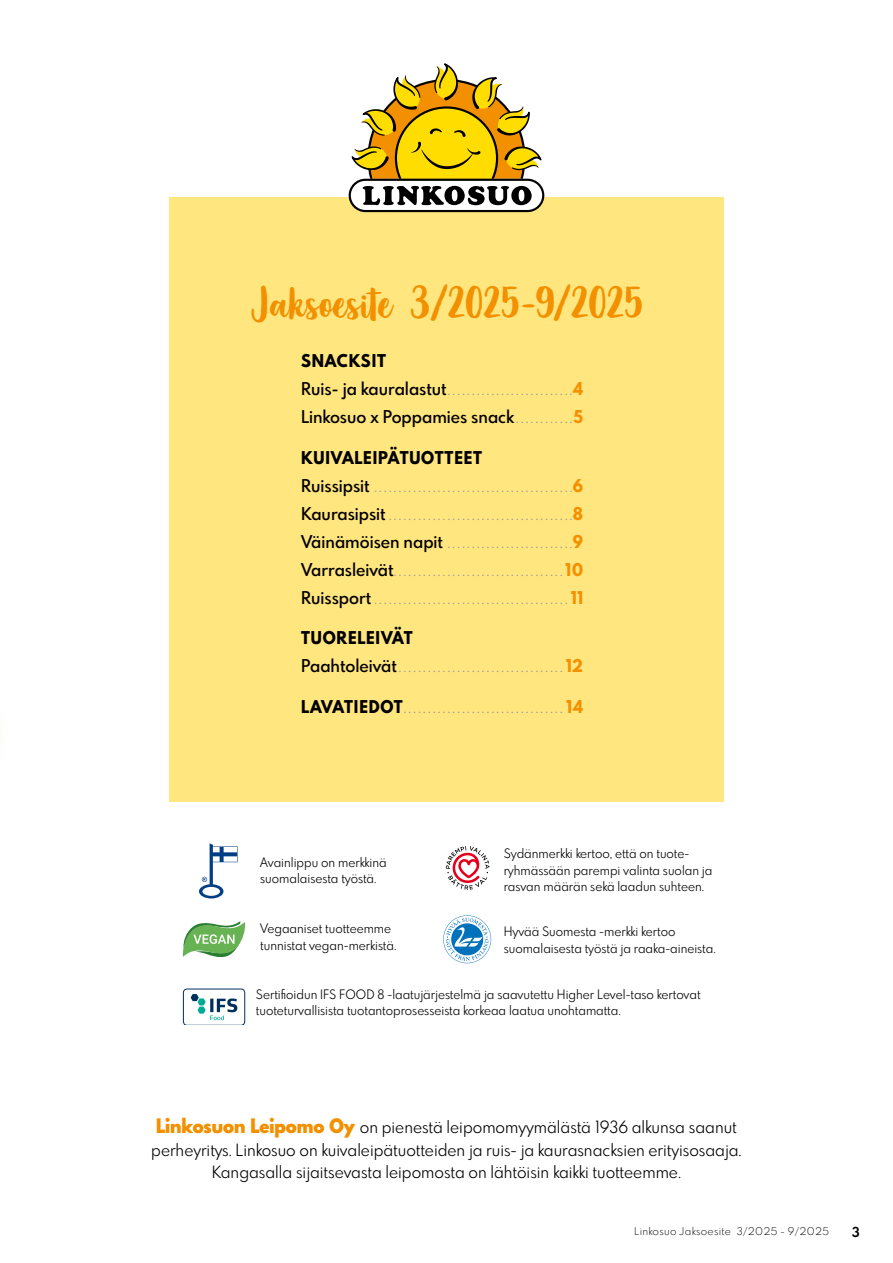
<style>
.page{position:relative;width:893px;height:1263px;background:#fff}
.page>*{position:absolute;margin:0;border:0;box-sizing:border-box;transform-origin:0 0}
.t1{font:46.5px "Organika Script";color:#f39000;scale:.95 1}
.t2{font:800 17.25px "Spartan MB";letter-spacing:.05em;color:#000;scale:.95 1}
.t3{font:600 17.25px "Spartan MB";color:#000;scale:.95 1}
.t4{font:16.5px/22.5px "Spartan MB";color:#000;text-align:center;scale:.95 1}
.t5{font:700 13.5px "Spartan MB";color:#000}
.t6{font:12.75px/16.5px "Spartan MB";color:#000;scale:.95 1}
.t7{font:600 10.5px "Spartan MB";color:#9d9d9c;scale:.95 1}
.t8{font:300 10.5px "Spartan MB";letter-spacing:.03em;color:#000}
.s1{font-size:17.25px;color:#000}
.s2{font-weight:800;font-size:17.25px;color:#f39000}
.s3{font-size:10.5px;color:#9d9d9c}
.s4{font-weight:800;color:#f39000}
.s5{font-weight:800;font-size:17.25px;color:#000}
.s6{font-weight:900;font-size:19.5px;color:#f39000}
</style>
<div class="page">
<svg style="left:446px;top:846px;width:43px;height:44px"></svg>
<svg style="left:443px;top:915px;width:48px;height:48px"></svg>
<div style="left:169px;top:197px;width:555px;height:604px;background:#ffe67e"></div>
<svg style="left:199px;top:843px;width:39px;height:55px"></svg>
<svg style="left:183px;top:921px;width:62px;height:36px"></svg>
<svg style="left:349px;top:63px;width:195px;height:149px"></svg>
<div style="left:183px;top:989px;width:62px;height:36px;border:1px solid #002f5e;border-radius:4px"></div>
<svg style="left:191px;top:994px;width:46px;height:26px"></svg>
<h1 class="t1" style="left:250px;top:276px;width:416px">Jaksoesite 3/2025-9/2025</h1>
<h2 class="t2" style="left:301px;top:348px;width:91px">SNACKSIT</h2>
<p class="t7" style="left:301px;top:384px;width:298px"><span class="s1">Ruis- ja kauralastut</span> . . . . . . . . . . . . . . . . . . . . . . . . . <span class="s2">4</span></p>
<h2 class="t3" style="left:301px;top:405px;width:298px">Linkosuo x Poppamies snack <span class="s3">. . . . . . . . . . .</span> <span class="s4">5</span></h2>
<h2 class="t2" style="left:301px;top:445px;width:192px">KUIVALEIPÄTUOTTEET</h2>
<p class="t7" style="left:301px;top:480px;width:298px"><span class="s1">Ruissipsit</span> . . . . . . . . . . . . . . . . . . . . . . . . . . . . . . . . . . . . . . . . <span class="s2">6</span></p>
<p class="t7" style="left:301px;top:508px;width:298px"><span class="s1">Kaurasipsit</span> . . . . . . . . . . . . . . . . . . . . . . . . . . . . . . . . . . . . . <span class="s2">8</span></p>
<p class="t7" style="left:301px;top:536px;width:298px"><span class="s1">Väinämöisen napit</span> . . . . . . . . . . . . . . . . . . . . . . . . . <span class="s2">9</span></p>
<p class="t7" style="left:301px;top:564px;width:298px"><span class="s1">Varrasleivät</span> . . . . . . . . . . . . . . . . . . . . . . . . . . . . . . . . . . <span class="s2">10</span></p>
<p class="t7" style="left:301px;top:592px;width:298px"><span class="s1">Ruissport</span> . . . . . . . . . . . . . . . . . . . . . . . . . . . . . . . . . . . . . . . . <span class="s2">11</span></p>
<h2 class="t2" style="left:301px;top:626px;width:119px">TUORELEIVÄT</h2>
<p class="t7" style="left:301px;top:661px;width:298px"><span class="s1">Paahtoleivät</span> . . . . . . . . . . . . . . . . . . . . . . . . . . . . . . . . . . <span class="s2">12</span></p>
<p class="t7" style="left:301px;top:702px;width:298px"><span class="s5">LAVATIEDOT</span> . . . . . . . . . . . . . . . . . . . . . . . . . . . . . . . . . <span class="s2">14</span></p>
<p class="t6" style="left:260px;top:853px;width:135px">Avainlippu on merkkinä suomalaisesta työstä.</p>
<p class="t6" style="left:504px;top:845px;width:221px">Sydänmerkki kertoo, että on tuote&shy;ryhmässään parempi valinta suolan ja rasvan määrän sekä laadun suhteen.</p>
<p class="t6" style="left:260px;top:920px;width:145px">Vegaaniset tuotteemme tunnistat vegan-merkistä.</p>
<p class="t6" style="left:504px;top:923px;width:225px">Hyvää Suomesta -merkki kertoo suomalaisesta työstä ja raaka-aineista.</p>
<p class="t6" style="left:256px;top:985px;width:469px">Sertifioidun IFS FOOD 8 -laatujärjestelmä ja saavutettu Higher Level-taso kertovat tuoteturvallisista tuotantoprosesseista korkeaa laatua unohtamatta.</p>
<p class="t4" style="left:151px;top:1115px;width:623px"><span class="s6">Linkosuon Leipomo Oy</span> on pienestä leipomomyymälästä 1936 alkunsa saanut perheyritys. Linkosuo on kuivaleipätuotteiden ja ruis- ja kaurasnacksien erityisosaaja.<br>Kangasalla sijaitsevasta leipomosta on lähtöisin kaikki tuotteemme.</p>
<p class="t8" style="left:634px;top:1224px;width:196px">Linkosuo Jaksoesite 3/2025 - 9/2025</p>
<p class="t5" style="left:852px;top:1222px;width:10px">3</p>
</div>
